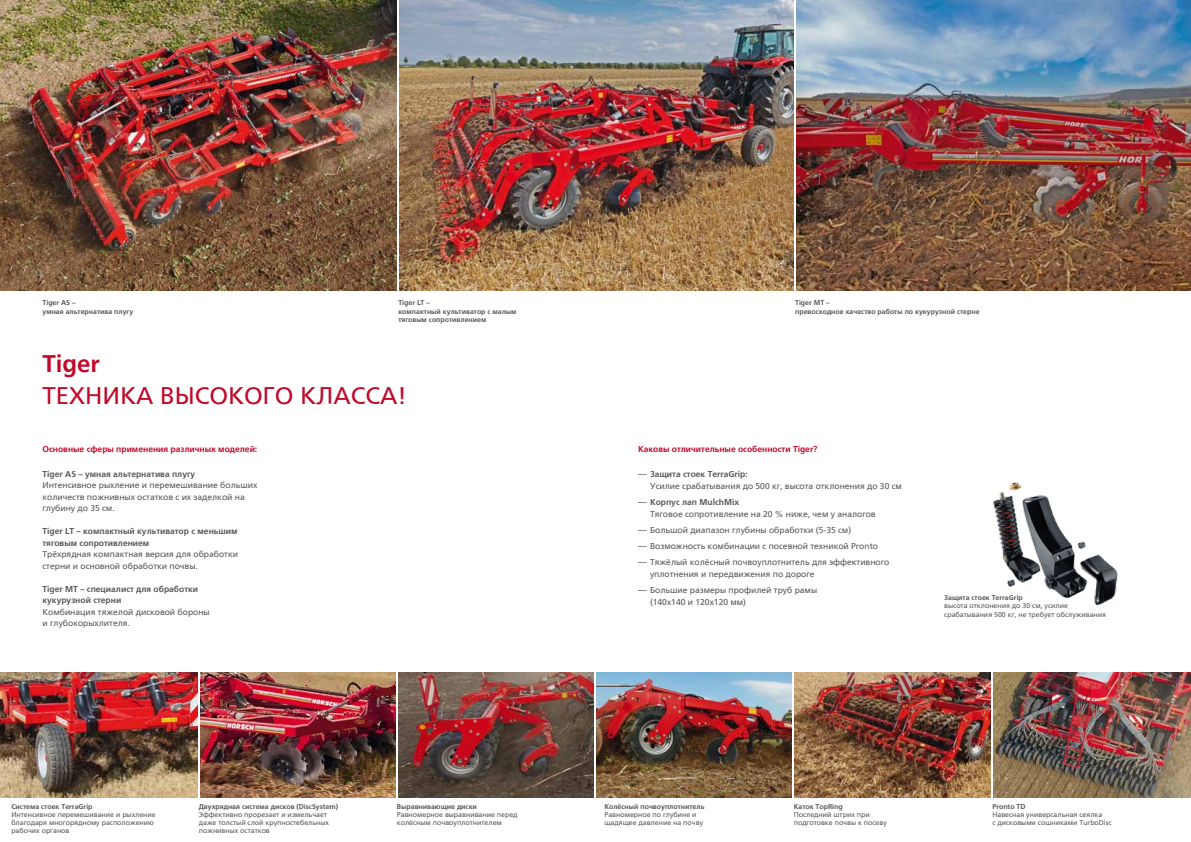
<style>
.page{position:relative;width:1191px;height:842px;background:#fff}
.page>*{position:absolute;margin:0;border:0;box-sizing:border-box;transform-origin:0 0}
.t1{font:24px "Frutiger LTCYR";color:#c2092a}
.t2{font:700 24px "Frutiger LTCYR";color:#c2092a}
.t3{font:8.5px/11.5px "Frutiger LTCYR";color:#58585a}
.t4{font:700 8.5px/11.5px "Frutiger LTCYR";color:#58585a}
.t5{font:700 8.5px "Frutiger LTCYR";color:#c2092a}
.t6{font:7px/8px "Frutiger LTCYR";color:#58585a}
.t7{font:700 7px/8.5px "Frutiger LTCYR";color:#58585a}
.s1{font-weight:700}
</style>
<div class="page">
<img style="left:0;top:0;width:1191px;height:291px">
<img style="left:0;top:672px;width:1191px;height:125px">
<hr style="left:198px;top:669px;width:1px;height:130px;background:#fff">
<hr style="left:397px;top:0;width:1px;height:292px;background:#fff">
<hr style="left:794px;top:0;width:1px;height:292px;background:#fff">
<hr style="left:396px;top:669px;width:2px;height:130px;background:#fff">
<hr style="left:594px;top:669px;width:1px;height:132px;background:#fff">
<hr style="left:792px;top:669px;width:1px;height:131px;background:#fff">
<hr style="left:991px;top:669px;width:1px;height:132px;background:#fff">
<img style="left:992px;top:482px;width:126px;height:124px">
<p class="t7" style="left:43px;top:299px;width:92px">Tiger AS –<br>умная альтернатива плугу</p>
<p class="t7" style="left:398px;top:299px;width:120px">Tiger LT –<br>компактный культиватор с малым тяговым сопротивлением</p>
<p class="t7" style="left:795px;top:299px;width:186px">Tiger MT –<br>превосходное качество работы по кукурузной стерне</p>
<h1 class="t2" style="left:43px;top:350px;width:59px">Tiger</h1>
<h1 class="t1" style="left:43px;top:382px;width:366px">техн ика высокого класса!</h1>
<p class="t5" style="left:43px;top:444px;width:216px">Основные сферы применения различных моделей:</p>
<p class="t4" style="left:43px;top:468px;width:154px">Tiger AS – умная альтернатива плугу</p>
<p class="t3" style="left:43px;top:480px;width:216px">И нтенсивное рыхление и перемешивание больших количеств пожнивных остатков с их заделкой на глубину до 35 см.</p>
<p class="t4" style="left:43px;top:526px;width:196px">Tiger LT – компактный культиватор с меньшим тяговым сопротивлением</p>
<p class="t3" style="left:43px;top:549px;width:197px">Трёхрядная компактная версия для обработки стерни и основной обработки почвы.</p>
<p class="t4" style="left:43px;top:583px;width:157px">Tiger MT – специалист для обработки кукурузной стерни</p>
<p class="t3" style="left:43px;top:606px;width:169px">Комбинация тяжелой дисковой бороны и глубокорыхлителя.</p>
<p class="t5" style="left:638px;top:444px;width:181px">Каковы отличительные особенности Tiger?</p>
<p class="t3" style="left:650px;top:469px;width:253px;line-height:12px;text-indent:-12px">— <span class="s1">Защита стоек TerraGrip:<br></span>усилие срабатывания до 500 кг, высота отклонения до 30 см</p>
<p class="t3" style="left:650px;top:497px;width:227px;line-height:12px;text-indent:-12px">— <span class="s1">Корпус лап MulchMix<br></span>тяговое сопротивление на 20 % ниже, чем у аналогов</p>
<p class="t3" style="left:638px;top:525px;width:215px">— большой диапазон глубины обработки (5-35 см)</p>
<p class="t3" style="left:638px;top:541px;width:242px">— возможность комбинации с посевной техникой Pronto</p>
<p class="t3" style="left:650px;top:557px;width:241px;line-height:12px;text-indent:-12px">— тяжёлый колёсный почвоуплотнитель для эффективного уплотнения и передвижения по дороге</p>
<p class="t3" style="left:650px;top:585px;width:169px;line-height:12px;text-indent:-12px">— большие размеры профилей труб рамы (140х140 и 120x120 мм)</p>
<p class="t7" style="left:944px;top:593px;width:80px">Защита стоек TerraGrip</p>
<p class="t6" style="left:944px;top:601px;width:163px;line-height:8.5px">высота отклонения до 30 см, усилие срабатывания 500 кг, не требует обслуживания</p>
<p class="t7" style="left:11px;top:803px;width:83px">Система стоек TerraGrip</p>
<p class="t6" style="left:11px;top:811px;width:146px">И нтенсивное перемешивание и рыхление благодаря многорядному расположению рабочих органов</p>
<p class="t7" style="left:199px;top:803px;width:141px">Двухрядная система дисков (DiscSystem)</p>
<p class="t6" style="left:199px;top:811px;width:132px">Эффективно прорезает и измельчает даже толстый слой крупностебельных пожнивных остатков</p>
<p class="t7" style="left:397px;top:803px;width:82px">Выравнивающие диски</p>
<p class="t6" style="left:397px;top:811px;width:122px">Равномерное выравнивание перед колёсным почвоуплотнителем</p>
<p class="t7" style="left:604px;top:803px;width:101px">Колёсный почвоуплотнитель</p>
<p class="t6" style="left:604px;top:811px;width:100px">Равномерное по глубине и щадящее давление на почву</p>
<p class="t7" style="left:793px;top:803px;width:51px">Каток TopRing</p>
<p class="t6" style="left:793px;top:811px;width:95px">Последний штрих при подготовке почвы к посеву</p>
<p class="t7" style="left:992px;top:803px;width:35px">Pronto TD</p>
<p class="t6" style="left:992px;top:811px;width:121px">Навесная универcальная сеялка<br>с дисковыми сошниками TurboDisc</p>
</div>
